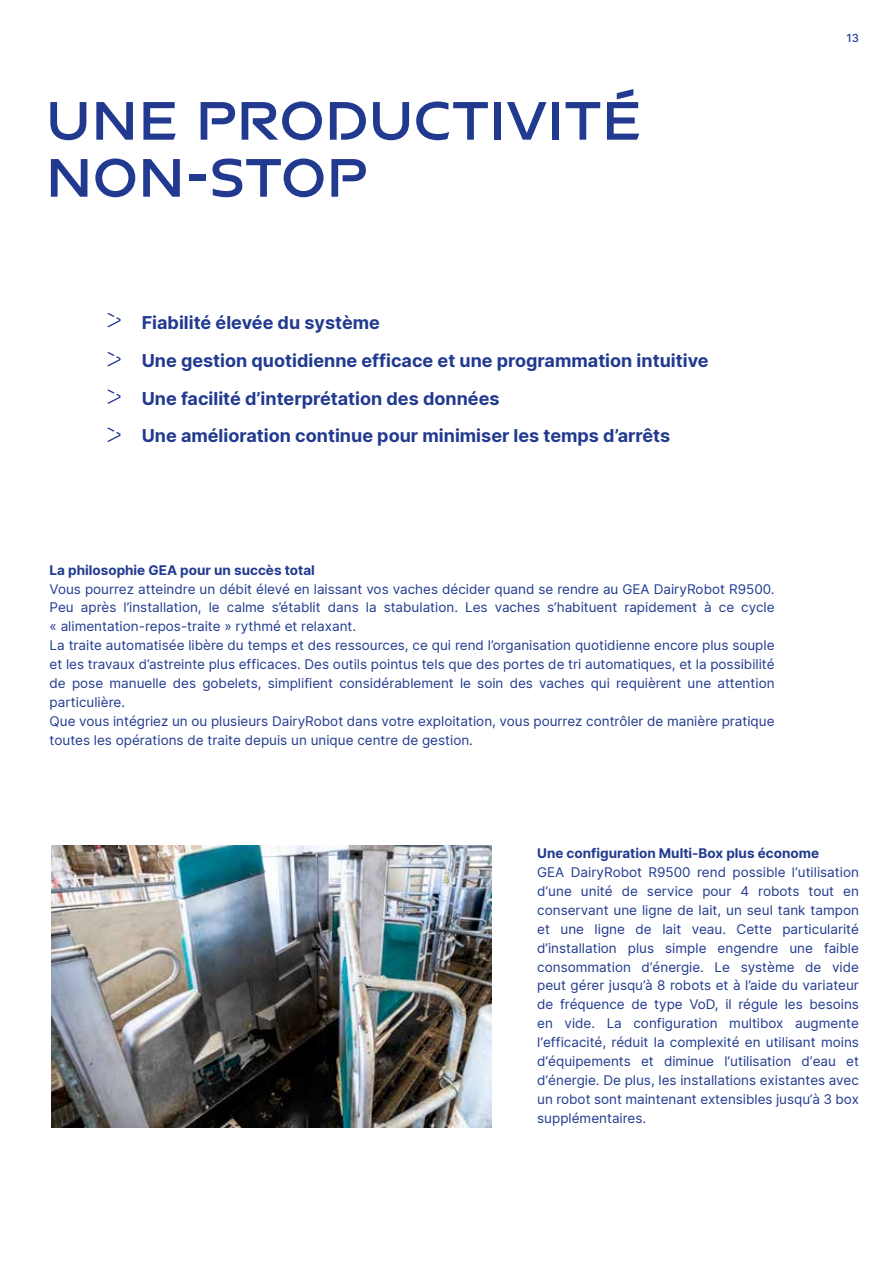
<style>
.page{position:relative;width:893px;height:1263px;background:#fff}
.page>*{position:absolute;margin:0;border:0;box-sizing:border-box;transform-origin:0 0}
.t1{font:700 57px/57px "GEA Sans";color:#213a8f}
.t2{font:700 18px/37.8px "Inter";color:#213a8f}
.t3{font:13.5px/18.9px "Inter";color:#213a8f}
.t4{font:700 13.5px "Inter";color:#213a8f}
.t5{font:500 11.25px "Inter";color:#213a8f}
</style>
<div class="page">
<img style="left:51px;top:845px;width:440px;height:283px">
<svg style="left:107px;top:313px;width:13px;height:14px"></svg>
<svg style="left:107px;top:352px;width:13px;height:14px"></svg>
<svg style="left:107px;top:389px;width:13px;height:15px"></svg>
<svg style="left:107px;top:427px;width:13px;height:15px"></svg>
<h1 class="t1" style="left:46px;top:90px;width:597px">UNE PRODUCTIVITÉ<br>NON-STOP</h1>
<h2 class="t2" style="left:142px;top:303px;width:568px">Fiabilité élevée du système<br>Une gestion quotidienne efficace et une programmation intuitive Une facilité d’interprétation des données<br>Une amélioration continue pour minimiser les temps d’arrêts</h2>
<p class="t4" style="left:50px;top:560px;width:267px">La philosophie GEA pour un succès total</p>
<p class="t3" style="left:50px;top:579px;width:726px">Vous pourrez atteindre un débit élevé en laissant vos vaches décider quand se rendre au GEA DairyRobot R9500.<br>Peu après l’installation, le calme s’établit dans la stabulation. Les vaches s’habituent rapidement à ce cycle « alimentation-repos-traite » rythmé et relaxant.<br>La traite automatisée libère du temps et des ressources, ce qui rend l’organisation quotidienne encore plus souple et les travaux d’astreinte plus efficaces. Des outils pointus tels que des portes de tri automatiques, et la possibilité de pose manuelle des gobelets, simplifient considérablement le soin des vaches qui requièrent une attention particulière.<br>Que vous intégriez un ou plusieurs DairyRobot dans votre exploitation, vous pourrez contrôler de manière pratique toutes les opérations de traite depuis un unique centre de gestion.</p>
<p class="t5" style="left:846px;top:30px;width:14px">13</p>
<p class="t4" style="left:537px;top:843px;width:283px">Une configuration Multi-Box plus économe</p>
<p class="t3" style="left:537px;top:862px;width:323px;text-align:justify">GEA DairyRobot R9500 rend possible l‘utilisation d‘une unité de service pour 4 robots tout en conservant une ligne de lait, un seul tank tampon et une ligne de lait veau. Cette particularité d’installation plus simple engendre une faible consommation d‘énergie. Le système de vide peut gérer jusqu’à 8 robots et à l’aide du variateur de fréquence de type VoD, il régule les besoins en vide. La configuration multibox augmente l‘efficacité, réduit la complexité en utilisant moins d‘équipements et diminue l‘utilisation d‘eau et d‘énergie. De plus, les installations existantes avec un robot sont maintenant extensibles jusqu‘à 3 box supplémentaires.</p>
</div>
